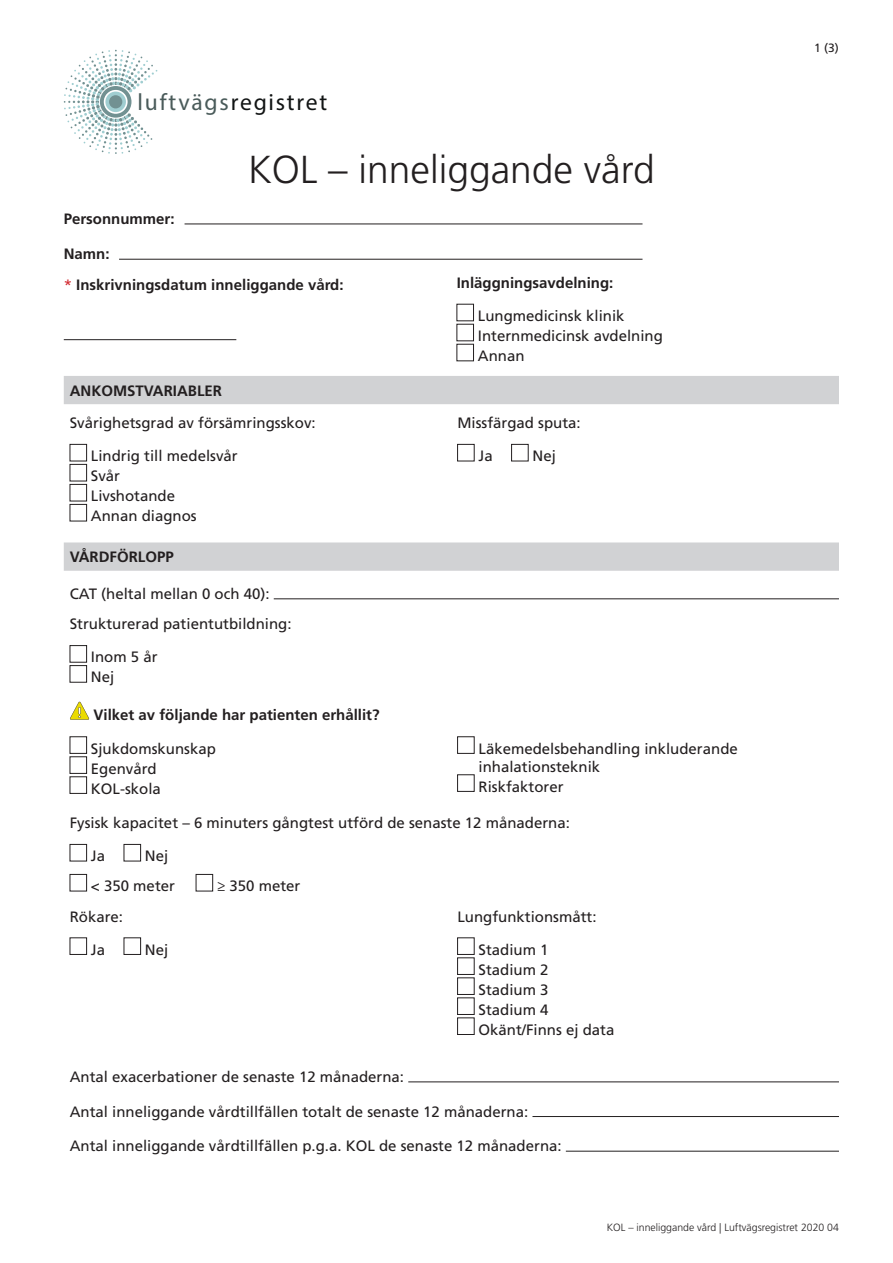
<style>
.page{position:relative;width:893px;height:1263px;background:#fff}
.page>*{position:absolute;margin:0;border:0;box-sizing:border-box;transform-origin:0 0}
.t1{font:300 39px "Frutiger LT Std";color:#231f20}
.t2{font:23.55px "Myriad Pro";letter-spacing:.075em;color:#111414}
.Bröd{font:15px/18px "Frutiger LT Std";color:#231f20}
.Mellanrubrik{font:700 15px "Frutiger LT Std";color:#231f20}
.Rubrik{font:700 15px "Frutiger LT Std";color:#231f20}
.Bröd-2{font:12px "Frutiger LT Std";color:#231f20}
.t3{font:300 10.5px "Frutiger LT Std";color:#231f20}
.s1{color:#4a5b5a}
.s2{font-weight:400;color:#d1232a}
</style>
<div class="page">
<svg style="left:64px;top:376px;width:775px;height:195px"></svg>
<div style="left:70px;top:444px;width:17px;height:17px;border:1px solid #231f20"></div>
<div style="left:70px;top:464px;width:17px;height:17px;border:1px solid #231f20"></div>
<div style="left:70px;top:484px;width:17px;height:17px;border:1px solid #231f20"></div>
<div style="left:70px;top:504px;width:17px;height:17px;border:1px solid #231f20"></div>
<div style="left:457px;top:444px;width:17px;height:17px;border:1px solid #231f20"></div>
<div style="left:511px;top:444px;width:17px;height:17px;border:1px solid #231f20"></div>
<hr style="left:274px;top:599px;width:565px;height:1px;background:#231f20">
<div style="left:70px;top:645px;width:17px;height:17px;border:1px solid #231f20"></div>
<div style="left:70px;top:665px;width:17px;height:17px;border:1px solid #231f20"></div>
<svg style="left:70px;top:702px;width:19px;height:17px"></svg>
<div style="left:70px;top:736px;width:17px;height:17px;border:1px solid #231f20"></div>
<div style="left:70px;top:756px;width:17px;height:17px;border:1px solid #231f20"></div>
<div style="left:70px;top:776px;width:17px;height:18px;border:1px solid #231f20"></div>
<div style="left:457px;top:736px;width:17px;height:17px;border:1px solid #231f20"></div>
<div style="left:457px;top:774px;width:17px;height:17px;border:1px solid #231f20"></div>
<div style="left:70px;top:844px;width:17px;height:17px;border:1px solid #231f20"></div>
<div style="left:124px;top:844px;width:17px;height:17px;border:1px solid #231f20"></div>
<div style="left:70px;top:874px;width:17px;height:17px;border:1px solid #231f20"></div>
<div style="left:196px;top:874px;width:17px;height:17px;border:1px solid #231f20"></div>
<div style="left:70px;top:938px;width:17px;height:17px;border:1px solid #231f20"></div>
<div style="left:124px;top:938px;width:17px;height:17px;border:1px solid #231f20"></div>
<div style="left:457px;top:938px;width:17px;height:17px;border:1px solid #231f20"></div>
<div style="left:457px;top:958px;width:17px;height:17px;border:1px solid #231f20"></div>
<div style="left:457px;top:978px;width:17px;height:17px;border:1px solid #231f20"></div>
<div style="left:457px;top:998px;width:17px;height:17px;border:1px solid #231f20"></div>
<div style="left:457px;top:1018px;width:17px;height:17px;border:1px solid #231f20"></div>
<hr style="left:408px;top:1082px;width:431px;height:1px;background:#231f20">
<hr style="left:532px;top:1116px;width:307px;height:1px;background:#231f20">
<hr style="left:566px;top:1151px;width:273px;height:1px;background:#231f20">
<svg style="left:64px;top:50px;width:93px;height:104px"></svg>
<div style="left:109px;top:95px;width:13px;height:13px;background:#729192;border-radius:50%"></div>
<hr style="left:185px;top:224px;width:457px;height:1px;background:#231f20">
<hr style="left:119px;top:259px;width:523px;height:1px;background:#231f20">
<div style="left:457px;top:304px;width:17px;height:17px;border:1px solid #231f20"></div>
<div style="left:457px;top:324px;width:17px;height:17px;border:1px solid #231f20"></div>
<div style="left:457px;top:344px;width:17px;height:17px;border:1px solid #231f20"></div>
<hr style="left:64px;top:339px;width:172px;height:1px;background:#231f20">
<p class="t2" style="left:138px;top:88px;width:191px"><span class="s1">luftvägs</span>registret</p>
<p class="t1" style="left:248px;top:148px;width:408px">KOL – inneliggande vård</p>
<p class="Mellanrubrik" style="left:64px;top:210px;width:112px">Personnummer:</p>
<p class="Mellanrubrik" style="left:64px;top:245px;width:47px">Namn:</p>
<p class="Mellanrubrik" style="left:64px;top:276px;width:281px"><span class="s2">*</span> Inskrivningsdatum inneliggande vård:</p>
<p class="Rubrik" style="left:70px;top:382px;width:154px">ANKOMSTVARIABLER</p>
<p class="Bröd" style="left:70px;top:414px;width:247px">Svårighetsgrad av försämringsskov:</p>
<p class="Bröd" style="left:91px;top:447px;width:148px">Lindrig till medelsvår</p>
<p class="Bröd" style="left:91px;top:467px;width:31px">Svår</p>
<p class="Bröd" style="left:91px;top:487px;width:86px">Livshotande</p>
<p class="Bröd" style="left:91px;top:507px;width:107px">Annan diagnos</p>
<p class="Mellanrubrik" style="left:457px;top:274px;width:158px">Inläggningsavdelning:</p>
<p class="Bröd" style="left:478px;top:307px;width:148px">Lungmedicinsk klinik</p>
<p class="Bröd" style="left:478px;top:327px;width:187px">Internmedicinsk avdelning</p>
<p class="Bröd" style="left:478px;top:347px;width:48px">Annan</p>
<p class="Bröd" style="left:457px;top:414px;width:125px">Missfärgad sputa:</p>
<p class="Bröd" style="left:479px;top:447px;width:16px">Ja</p>
<p class="Bröd" style="left:533px;top:447px;width:25px">Nej</p>
<p class="Rubrik" style="left:70px;top:548px;width:105px">VÅRDFÖRLOPP</p>
<p class="Bröd" style="left:70px;top:585px;width:201px">CAT (heltal mellan 0 och 40):</p>
<p class="Bröd" style="left:70px;top:615px;width:223px">Strukturerad patientutbildning:</p>
<p class="Bröd" style="left:91px;top:648px;width:68px">Inom 5 år</p>
<p class="Bröd" style="left:91px;top:668px;width:25px">Nej</p>
<p class="Mellanrubrik" style="left:93px;top:705px;width:288px">Vilket av följande har patienten erhållit?</p>
<p class="Bröd" style="left:91px;top:739px;width:127px">Sjukdomskunskap</p>
<p class="Bröd" style="left:91px;top:759px;width:67px">Egenvård</p>
<p class="Bröd" style="left:91px;top:779px;width:72px">KOL-skola</p>
<p class="Bröd" style="left:479px;top:739px;width:261px">Läkemedelsbehandling inkluderande inhalationsteknik</p>
<p class="Bröd" style="left:479px;top:777px;width:87px">Riskfaktorer</p>
<p class="Bröd" style="left:70px;top:814px;width:502px">Fysisk kapacitet – 6 minuters gångtest utförd de senaste 12 månaderna:</p>
<p class="Bröd" style="left:91px;top:847px;width:16px">Ja</p>
<p class="Bröd" style="left:145px;top:847px;width:25px">Nej</p>
<p class="Bröd" style="left:91px;top:877px;width:86px">&lt; 350 meter</p>
<p class="Bröd" style="left:217px;top:877px;width:85px">≥ 350 meter</p>
<p class="Bröd" style="left:70px;top:907px;width:55px">Rökare:</p>
<p class="Bröd" style="left:91px;top:940px;width:16px">Ja</p>
<p class="Bröd" style="left:145px;top:940px;width:25px">Nej</p>
<p class="Bröd" style="left:457px;top:907px;width:141px">Lungfunktionsmått:</p>
<p class="Bröd" style="left:479px;top:940px;width:72px">Stadium 1</p>
<p class="Bröd" style="left:479px;top:960px;width:72px">Stadium 2</p>
<p class="Bröd" style="left:479px;top:980px;width:72px">Stadium 3</p>
<p class="Bröd" style="left:479px;top:1000px;width:72px">Stadium 4</p>
<p class="Bröd" style="left:479px;top:1020px;width:137px">Okänt/Finns ej data</p>
<p class="Bröd" style="left:70px;top:1068px;width:336px">Antal exacerbationer de senaste 12 månaderna:</p>
<p class="Bröd" style="left:70px;top:1102px;width:460px">Antal inneliggande vårdtillfällen totalt de senaste 12 månaderna:</p>
<p class="Bröd" style="left:70px;top:1137px;width:493px">Antal inneliggande vårdtillfällen p.g.a. KOL de senaste 12 månaderna:</p>
<p class="Bröd-2" style="left:814px;top:40px;width:26px">1 (3)</p>
<p class="t3" style="left:607px;top:1221px;width:234px">KOL – inneliggande vård | Luftvägsregistret 2020 04</p>
</div>
